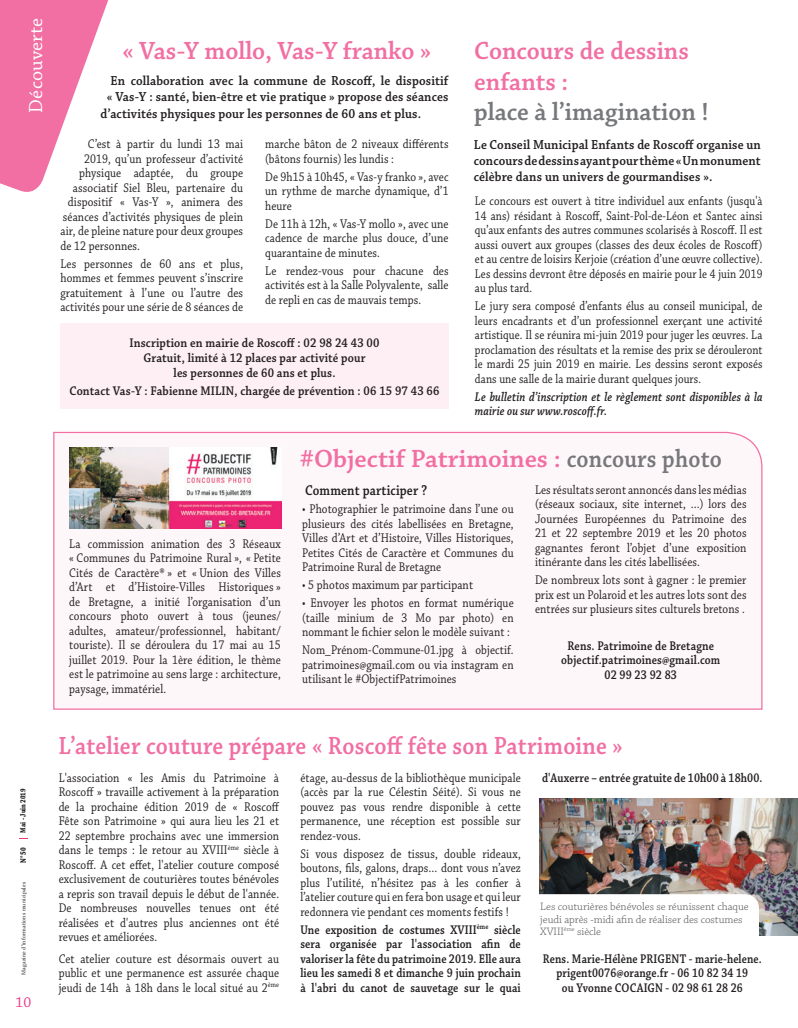
<style>
.page{position:relative;width:798px;height:1028px;background:#fff}
.page>*{position:absolute;margin:0;border:0;box-sizing:border-box;transform-origin:0 0}
.t1{font:600 26.25px/30px "Chaparral Pro";color:#f16fa3;scale:.95 1}
.t2{font:600 26.25px "Chaparral Pro";color:#f16fa3;scale:.88 1}
.t3{font:600 26.25px "Chaparral Pro";color:#f16fa3}
.t4{font:600 26.25px "Chaparral Pro";color:#76787b;scale:.95 1}
.t5{font:20px "Chaparral Pro";letter-spacing:.005em;color:#fff}
.t6{font:600 15px "Chaparral Pro";letter-spacing:.01em;color:#231f20;scale:.85 1}
.t7{font:15px "Chaparral Pro";color:#ef377f}
.t8{font:600 13.75px/16.2px "Chaparral Pro";letter-spacing:.01em;color:#231f20;text-align:justify;scale:.92 1}
.t9{font:13.25px/14.5px "Chaparral Pro";letter-spacing:.01em;color:#231f20;text-align:justify;scale:.85 1}
.t10{font:13.25px/14.5px "Chaparral Pro";letter-spacing:.01em;color:#231f20;text-align:justify;scale:.83 1}
.t11{font:600 13.25px/14.5px "Chaparral Pro";letter-spacing:.01em;color:#231f20;text-align:justify;scale:.84 1}
.t12{font:600 13.25px/15px "Chaparral Pro";letter-spacing:.01em;color:#231f20;text-align:center;scale:.89 1}
.t13{font:600 13.25px/14.5px "Chaparral Pro";letter-spacing:.01em;color:#231f20;text-align:center;scale:.83 1}
.t14{font:italic 600 13.25px/14.5px "Chaparral Pro";letter-spacing:.01em;color:#231f20;scale:.83 1}
.t15{font:600 13.25px/14.5px "Chaparral Pro";letter-spacing:.01em;color:#231f20;text-align:center;scale:.85 1}
.t16{font:300 11.25px/12.5px "Chaparral Pro";color:#57585a}
.t17{font:700 8.25px "Chaparral Pro";color:#231f20;scale:.8 1}
.t18{font:700 7.75px "Chaparral Pro";color:#231f20;scale:.8 1}
.t19{font:5.75px "Chaparral Pro";letter-spacing:.02em;color:#231f20}
.s1{color:#76787b}
</style>
<div class="page">
<svg style="left:53px;top:431px;width:709px;height:279px"></svg>
<hr style="left:797px;top:0;width:1px;height:1028px;background:#fef6f3">
<svg style="left:0;top:0;width:109px;height:192px"></svg>
<div style="left:60px;top:323px;width:388px;height:85px;background:#fdeff4"></div>
<img style="left:69px;top:447px;width:212px;height:82px">
<img style="left:539px;top:798px;width:258px;height:137px">
<svg style="left:539px;top:894px;width:219px;height:41px"></svg>
<h2 class="t5" style="left:25px;top:112px;width:96px;rotate:-90deg">Découverte</h2>
<p class="t18" style="left:19px;top:832px;width:57px;rotate:-90deg">Mai - Juin 2019</p>
<p class="t17" style="left:18px;top:863px;width:21px;rotate:-90deg">N°50</p>
<p class="t19" style="left:20px;top:974px;width:94px;rotate:-90deg">Magazine d’informations municipales</p>
<p class="t7" style="left:15px;top:993px;width:17px">10</p>
<h1 class="t1" style="left:123px;top:37px;width:326px">« Vas-Y mollo, Vas-Y franko »</h1>
<h1 class="t1" style="left:474px;top:37px;width:227px">Concours de dessins enfants :</h1>
<h1 class="t4" style="left:474px;top:96px;width:248px">place à l’imagination !</h1>
<p class="t8" style="left:111px;top:73px;width:368px">En collaboration avec la commune de Roscoff, le dispositif</p>
<p class="t8" style="left:107px;top:89px;width:372px">« Vas-Y : santé, bien-être et vie pratique » propose des séances</p>
<p class="t8" style="left:101px;top:106px;width:350px">d’activités physiques pour les personnes de 60 ans et plus.</p>
<p class="t9" style="left:88px;top:137px;width:184px">C’est à partir du lundi 13 mai</p>
<p class="t9" style="left:84px;top:152px;width:188px">2019, qu’un professeur d’activité</p>
<p class="t9" style="left:79px;top:166px;width:194px">physique adaptée, du groupe</p>
<p class="t9" style="left:73px;top:181px;width:202px">associatif Siel Bleu, partenaire du</p>
<p class="t9" style="left:68px;top:195px;width:207px">dispositif « Vas-Y », animera des</p>
<p class="t9" style="left:63px;top:210px;width:213px">séances d’activités physiques de plein</p>
<p class="t9" style="left:60px;top:224px;width:216px">air, de pleine nature pour deux groupes</p>
<p class="t9" style="left:60px;top:239px;width:95px">de 12 personnes.</p>
<p class="t9" style="left:60px;top:257px;width:216px">Les personnes de 60 ans et plus, hommes et femmes peuvent s’inscrire gratuitement à l’une ou l’autre des activités pour une série de 8 séances de</p>
<p class="t9" style="left:265px;top:137px;width:217px">marche bâton de 2 niveaux différents (bâtons fournis) les lundis :</p>
<p class="t9" style="left:265px;top:170px;width:217px">De 9h15 à 10h45, « Vas-y franko », avec un rythme de marche dynamique, d’1 heure</p>
<p class="t9" style="left:265px;top:217px;width:217px">De 11h à 12h, « Vas-Y mollo », avec une cadence de marche plus douce, d’une quarantaine de minutes.</p>
<p class="t9" style="left:265px;top:264px;width:217px">Le rendez-vous pour chacune des activités est à la Salle Polyvalente, salle de repli en cas de mauvais temps.</p>
<p class="t12" style="left:129px;top:335px;width:282px">Inscription en mairie de Roscoff : 02 98 24 43 00<br>Gratuit, limité à 12 places par activité pour<br>les personnes de 60 ans et plus.</p>
<p class="t12" style="left:70px;top:384px;width:417px">Contact Vas-Y : Fabienne MILIN, chargée de prévention : 06 15 97 43 66</p>
<p class="t8" style="left:473px;top:136px;width:313px">Le Conseil Municipal Enfants de Roscoff organise un concours de dessins ayant pour thème « Un monument célèbre dans un univers de gourmandises ».</p>
<p class="t10" style="left:475px;top:194px;width:348px">Le concours est ouvert à titre individuel aux enfants (jusqu'à 14 ans) résidant à Roscoff, Saint-Pol-de-Léon et Santec ainsi qu’aux enfants des autres communes scolarisés à Roscoff. Il est aussi ouvert aux groupes (classes des deux écoles de Roscoff) et au centre de loisirs Kerjoie (création d’une œuvre collective).<br>Les dessins devront être déposés en mairie pour le 4 juin 2019 au plus tard.</p>
<p class="t10" style="left:475px;top:299px;width:348px">Le jury sera composé d’enfants élus au conseil municipal, de leurs encadrants et d’un professionnel exerçant une activité artistique. Il se réunira mi-juin 2019 pour juger les œuvres. La proclamation des résultats et la remise des prix se dérouleront le mardi 25 juin 2019 en mairie. Les dessins seront exposés dans une salle de la mairie durant quelques jours.</p>
<p class="t14" style="left:475px;top:390px;width:348px">Le bulletin d’inscription et le règlement sont disponibles à la mairie ou sur www.roscoff.fr.</p>
<p class="t9" style="left:69px;top:536px;width:250px">La commission animation des 3 Réseaux « Communes du Patrimoine Rural », « Petite Cités de Caractère® » et « Union des Villes d’Art et d’Histoire-Villes Historiques » de Bretagne, a initié l’organisation d’un concours photo ouvert à tous (jeunes/ adultes, amateur/professionnel, habitant/ touriste). Il se déroulera du 17 mai au 15 juillet 2019. Pour la 1ère édition, le thème est le patrimoine au sens large : architecture, paysage, immatériel.</p>
<h1 class="t3" style="left:300px;top:443px;width:423px">#Objectif Patrimoines : <span class="s1">concours photo</span></h1>
<p class="t6" style="left:305px;top:482px;width:145px">Comment participer ?</p>
<p class="t9" style="left:302px;top:502px;width:250px">• Photographier le patrimoine dans l’une ou plusieurs des cités labellisées en Bretagne, Villes d’Art et d’Histoire, Villes Historiques, Petites Cités de Caractère et Communes du Patrimoine Rural de Bretagne</p>
<p class="t9" style="left:302px;top:578px;width:202px">• 5 photos maximum par participant</p>
<p class="t9" style="left:302px;top:596px;width:250px">• Envoyer les photos en format numérique (taille minium de 3 Mo par photo) en nommant le fichier selon le modèle suivant :</p>
<p class="t9" style="left:302px;top:643px;width:250px">Nom_Prénom-Commune-01.jpg à objectif. patrimoines@gmail.com ou via instagram en utilisant le #ObjectifPatrimoines</p>
<p class="t9" style="left:534px;top:483px;width:250px">Les résultats seront annoncés dans les médias (réseaux sociaux, site internet, …) lors des Journées Européennes du Patrimoine des 21 et 22 septembre 2019 et les 20 photos gagnantes feront l’objet d’une exposition itinérante dans les cités labellisées.</p>
<p class="t9" style="left:534px;top:573px;width:250px">De nombreux lots sont à gagner : le premier prix est un Polaroid et les autres lots sont des entrées sur plusieurs sites culturels bretons .</p>
<p class="t15" style="left:561px;top:638px;width:188px">Rens. Patrimoine de Bretagne objectif.patrimoines@gmail.com<br>02 99 23 92 83</p>
<h1 class="t2" style="left:59px;top:731px;width:642px">L’atelier couture prépare « Roscoff fête son Patrimoine »</h1>
<p class="t9" style="left:59px;top:770px;width:261px">L'association « les Amis du Patrimoine à Roscoff » travaille activement à la préparation de la prochaine édition 2019 de « Roscoff Fête son Patrimoine » qui aura lieu les 21 et 22 septembre prochains avec une immersion dans le temps : le retour au XVIII<sup>ème</sup> siècle à Roscoff. A cet effet, l'atelier couture composé exclusivement de couturières toutes bénévoles a repris son travail depuis le début de l'année.<br>De nombreuses nouvelles tenues ont été réalisées et d'autres plus anciennes ont été revues et améliorées.</p>
<p class="t9" style="left:59px;top:951px;width:261px">Cet atelier couture est désormais ouvert au public et une permanence est assurée chaque jeudi de 14h à 18h dans le local situé au 2<sup>ème</sup></p>
<p class="t9" style="left:300px;top:770px;width:261px">étage, au-dessus de la bibliothèque municipale (accès par la rue Célestin Séité). Si vous ne pouvez pas vous rendre disponible à cette permanence, une réception est possible sur rendez-vous.</p>
<p class="t9" style="left:300px;top:846px;width:261px">Si vous disposez de tissus, double rideaux, boutons, fils, galons, draps… dont vous n’avez plus l’utilité, n’hésitez pas à les confier à l’atelier couture qui en fera bon usage et qui leur redonnera vie pendant ces moments festifs !</p>
<p class="t11" style="left:300px;top:922px;width:264px">Une exposition de costumes XVIII<sup>ème</sup> siècle sera organisée par l'association afin de valoriser la fête du patrimoine 2019. Elle aura lieu les samedi 8 et dimanche 9 juin prochain à l'abri du canot de sauvetage sur le quai</p>
<p class="t11" style="left:542px;top:770px;width:264px">d'Auxerre – entrée gratuite de 10h00 à 18h00.</p>
<p class="t16" style="left:540px;top:900px;width:210px">Les couturières bénévoles se réunissent chaque jeudi après -midi afin de réaliser des costumes<br>XVIII<sup>ème</sup> siècle</p>
<p class="t13" style="left:542px;top:951px;width:265px">Rens. Marie-Hélène PRIGENT - marie-helene. prigent0076@orange.fr - 06 10 82 34 19<br>ou Yvonne COCAIGN - 02 98 61 28 26</p>
</div>
